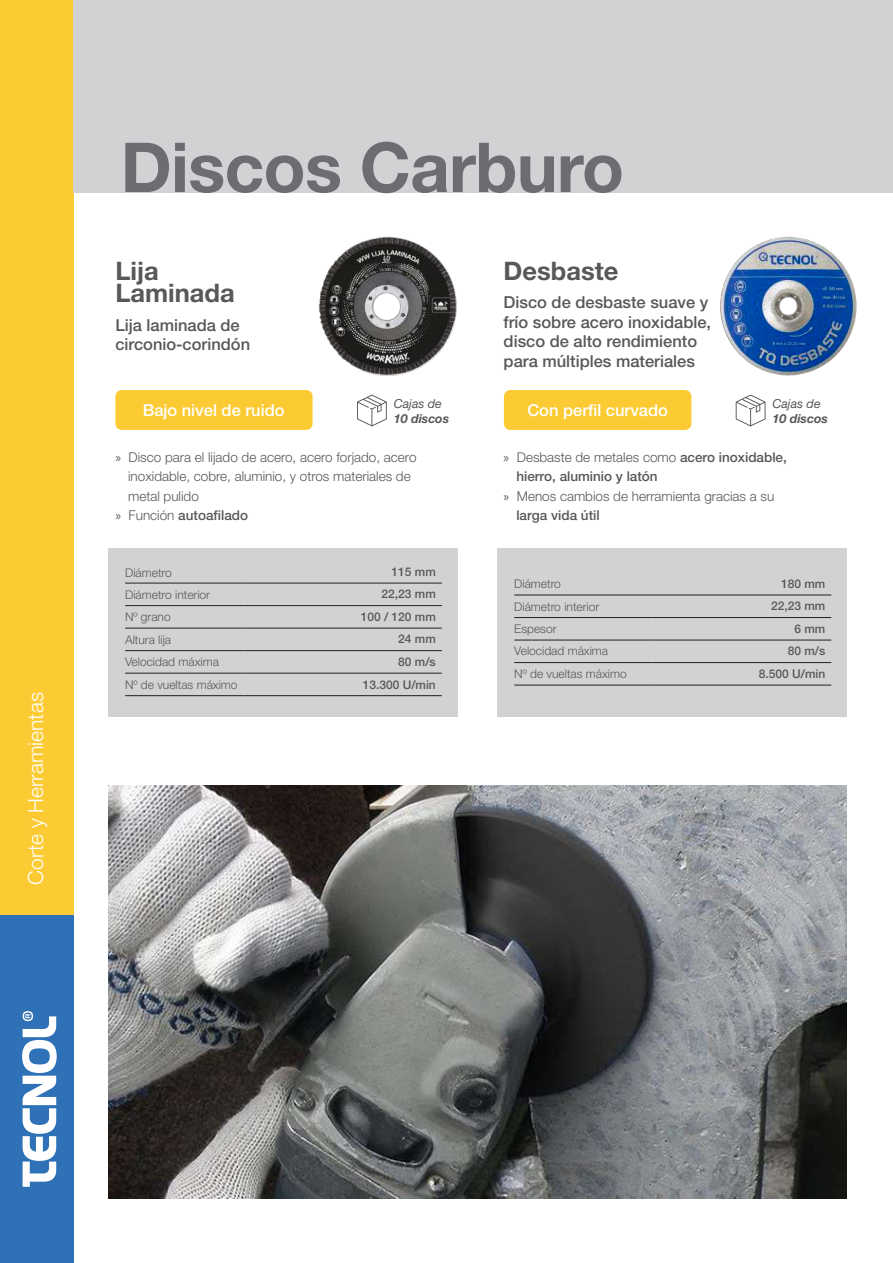
<style>
.page{position:relative;width:893px;height:1263px;background:#fff}
.page>*{position:absolute;margin:0;border:0;box-sizing:border-box;transform-origin:0 0}
.t1{font:700 69px "Helvetica Neue";letter-spacing:-.01em;color:#6c6d70}
.t2{font:700 25.5px/22.5px "Helvetica Neue";color:#57585a}
.t3{font:300 21px "Helvetica Neue";color:#fff}
.t4{font:500 16.5px/19.5px "Helvetica Neue";color:#57585a}
.t5{font:500 16.5px "Helvetica Neue";color:#fff}
.t6{font:300 13.5px "Helvetica Neue";color:#57585a}
.t7{font:500 13.5px "Helvetica Neue";color:#57585a}
.t8{font:italic 700 12.45px "Helvetica Neue";color:#57585a}
.t9{font:italic 12.45px "Helvetica Neue";color:#57585a}
.t10{font:300 12px "Helvetica Neue";color:#57585a}
.t11{font:500 12px "Helvetica Neue";color:#57585a}
.s1{font-family:"Myriad Pro";font-weight:400}
.s2{font-weight:300}
.s3{font-weight:500}
</style>
<div class="page">
<div style="left:1px;top:0;width:73px;height:1263px;background:#fccb33"></div>
<div style="left:0;top:916px;width:74px;height:347px;background:#2f71b7"></div>
<svg style="left:22px;top:1011px;width:35px;height:176px"></svg>
<div style="left:74px;top:0;width:819px;height:192px;background:#d1d2d4"></div>
<div style="left:108px;top:548px;width:350px;height:169px;background:#d1d2d4"></div>
<hr style="left:125px;top:583px;width:119px;height:1px;background:#231f20">
<hr style="left:244px;top:583px;width:198px;height:1px;background:#231f20">
<hr style="left:125px;top:605px;width:119px;height:1px;background:#231f20">
<hr style="left:244px;top:605px;width:198px;height:1px;background:#231f20">
<hr style="left:125px;top:628px;width:119px;height:1px;background:#231f20">
<hr style="left:244px;top:628px;width:198px;height:1px;background:#231f20">
<hr style="left:125px;top:650px;width:119px;height:1px;background:#231f20">
<hr style="left:244px;top:650px;width:198px;height:1px;background:#231f20">
<hr style="left:125px;top:673px;width:119px;height:1px;background:#231f20">
<hr style="left:244px;top:673px;width:198px;height:1px;background:#231f20">
<hr style="left:125px;top:695px;width:119px;height:1px;background:#231f20">
<hr style="left:244px;top:695px;width:198px;height:1px;background:#231f20">
<div style="left:498px;top:548px;width:349px;height:169px;background:#d1d2d4"></div>
<hr style="left:514px;top:595px;width:139px;height:1px;background:#231f20">
<hr style="left:653px;top:595px;width:178px;height:1px;background:#231f20">
<hr style="left:514px;top:617px;width:139px;height:1px;background:#231f20">
<hr style="left:653px;top:617px;width:178px;height:1px;background:#231f20">
<hr style="left:514px;top:640px;width:139px;height:1px;background:#231f20">
<hr style="left:653px;top:640px;width:178px;height:1px;background:#231f20">
<hr style="left:514px;top:662px;width:139px;height:1px;background:#231f20">
<hr style="left:653px;top:662px;width:178px;height:1px;background:#231f20">
<hr style="left:514px;top:685px;width:139px;height:1px;background:#231f20">
<hr style="left:653px;top:685px;width:178px;height:1px;background:#231f20">
<div style="left:115px;top:390px;width:198px;height:40px;background:#fccb33;border-radius:6px"></div>
<div style="left:504px;top:390px;width:187px;height:40px;background:#fccb33;border-radius:6px"></div>
<img style="left:319px;top:237px;width:138px;height:138px">
<img style="left:720px;top:236px;width:137px;height:140px">
<svg style="left:357px;top:395px;width:30px;height:31px"></svg>
<svg style="left:736px;top:395px;width:29px;height:31px"></svg>
<img style="left:108px;top:786px;width:738px;height:412px">
<h3 class="t3" style="left:23px;top:884px;width:194px;rotate:-90deg">Corte y Herramientas</h3>
<h1 class="t1" style="left:121px;top:125px;width:505px">Discos Carburo</h1>
<h2 class="t2" style="left:115px;top:259px;width:121px">Lija<br>Laminada</h2>
<p class="t4" style="left:115px;top:315px;width:136px">Lija laminada de circonio-corindón</p>
<h2 class="t2" style="left:504px;top:259px;width:116px">Desbaste</h2>
<p class="t4" style="left:504px;top:292px;width:209px">Disco de desbaste suave y frío sobre acero inoxidable, disco de alto rendimiento para múltiples materiales</p>
<p class="t9" style="left:394px;top:396px;width:50px">Cajas de</p>
<p class="t8" style="left:394px;top:411px;width:57px">10 discos</p>
<p class="t5" style="left:143px;top:401px;width:143px">Bajo nivel de ruido</p>
<p class="t5" style="left:527px;top:401px;width:142px">Con perfil curvado</p>
<p class="t9" style="left:772px;top:396px;width:50px">Cajas de</p>
<p class="t8" style="left:772px;top:411px;width:57px">10 discos</p>
<p class="t6" style="left:115px;top:449px;width:303px"><span class="s1">»</span> Disco para el lijado de acero, acero forjado, acero</p>
<p class="t6" style="left:128px;top:468px;width:284px">inoxidable, cobre, aluminio, y otros materiales de</p>
<p class="t6" style="left:128px;top:488px;width:72px">metal pulido</p>
<p class="t7" style="left:115px;top:507px;width:134px"><span class="s1">»</span> <span class="s2">Función</span> autoafilado</p>
<p class="t10" style="left:125px;top:565px;width:48px">Diámetro</p>
<p class="t11" style="left:392px;top:564px;width:46px">115 mm</p>
<p class="t10" style="left:125px;top:587px;width:86px">Diámetro interior</p>
<p class="t11" style="left:382px;top:587px;width:56px">22,23 mm</p>
<p class="t10" style="left:125px;top:609px;width:47px">Nº grano</p>
<p class="t11" style="left:361px;top:609px;width:77px">100 / 120 mm</p>
<p class="t10" style="left:125px;top:632px;width:48px">Altura lija</p>
<p class="t11" style="left:398px;top:632px;width:39px">24 mm</p>
<p class="t10" style="left:125px;top:654px;width:95px">Velocidad máxima</p>
<p class="t11" style="left:398px;top:654px;width:39px">80 m/s</p>
<p class="t10" style="left:125px;top:677px;width:114px">Nº de vueltas máximo</p>
<p class="t11" style="left:363px;top:677px;width:75px">13.300 U/min</p>
<p class="t6" style="left:504px;top:449px;width:285px"><span class="s1">»</span> Desbaste de metales como <span class="s3">acero inoxidable,</span></p>
<p class="t7" style="left:516px;top:468px;width:143px">hierro, aluminio y latón</p>
<p class="t6" style="left:504px;top:488px;width:272px"><span class="s1">»</span> Menos cambios de herramienta gracias a su</p>
<p class="t7" style="left:516px;top:507px;width:85px">larga vida útil</p>
<p class="t10" style="left:514px;top:577px;width:48px">Diámetro</p>
<p class="t11" style="left:781px;top:576px;width:46px">180 mm</p>
<p class="t10" style="left:514px;top:599px;width:86px">Diámetro interior</p>
<p class="t11" style="left:771px;top:599px;width:56px">22,23 mm</p>
<p class="t10" style="left:514px;top:621px;width:44px">Espesor</p>
<p class="t11" style="left:794px;top:621px;width:32px">6 mm</p>
<p class="t10" style="left:514px;top:644px;width:95px">Velocidad máxima</p>
<p class="t11" style="left:788px;top:644px;width:39px">80 m/s</p>
<p class="t10" style="left:514px;top:666px;width:114px">Nº de vueltas máximo</p>
<p class="t11" style="left:759px;top:666px;width:68px">8.500 U/min</p>
</div>
